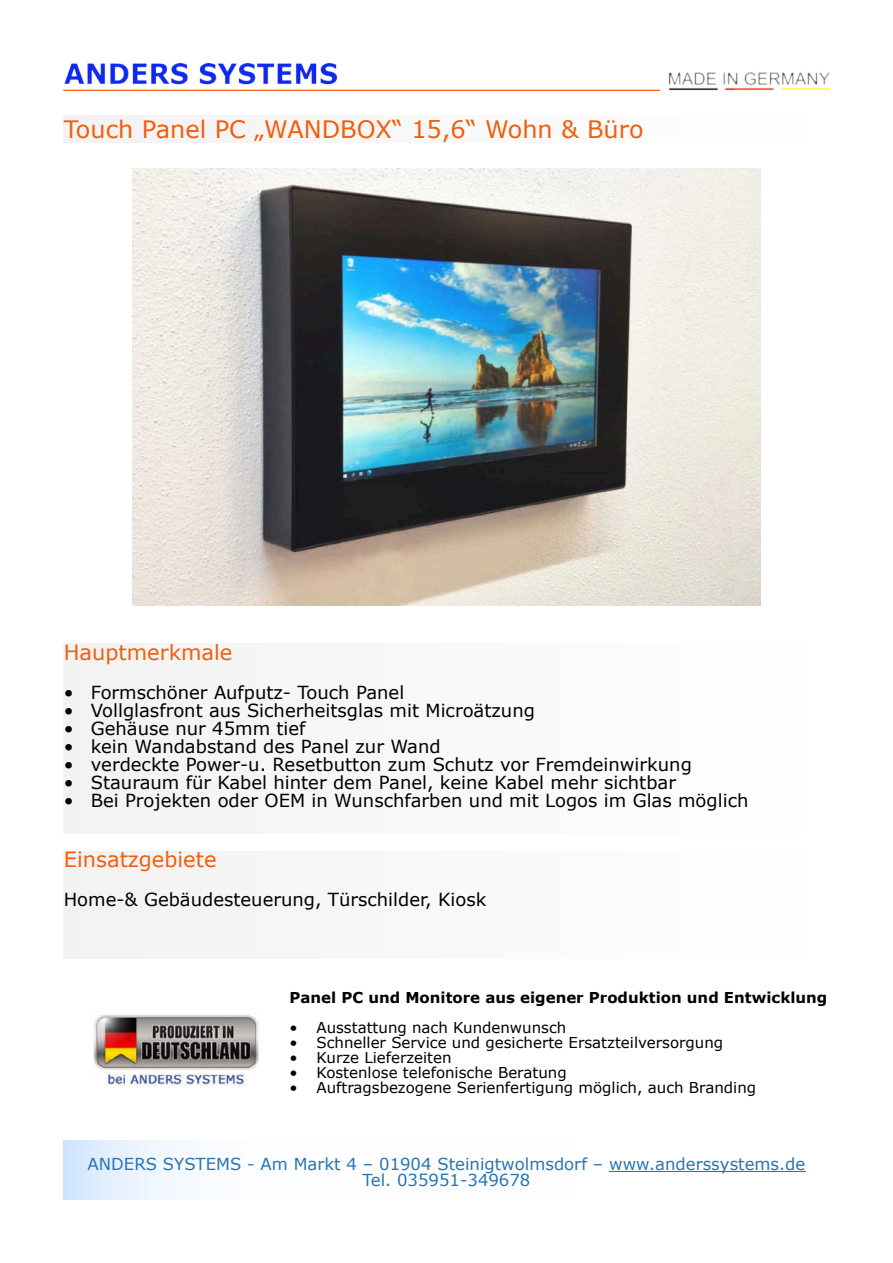
<style>
.page{position:relative;width:893px;height:1263px;background:#fff}
.page>*{position:absolute;margin:0;border:0;box-sizing:border-box;transform-origin:0 0}
.t1{font:24px "Verdana";color:#f25e0d}
.t2{font:21px "Verdana";color:#f25e0d}
.t3{font:18px "Verdana";color:#000}
.t4{font:16.5px/16.5px "Verdana";color:#2874b2;text-align:center}
.t5{font:15px "Verdana";color:#000}
.t6{font:700 15px "Verdana";color:#000}
</style>
<div class="page">
<hr style="left:609px;top:1171px;width:196px;height:1px;background:#2874b2">
<img style="left:64px;top:64px;width:765px;height:27px">
<img style="left:93px;top:1014px;width:168px;height:72px">
<img style="left:132px;top:168px;width:629px;height:437px">
<h1 class="t1" style="left:64px;top:113px;width:581px">Touch Panel PC „WANDBOX“ 15,6“ Wohn &amp; Büro</h1>
<p class="t2" style="left:64px;top:638px;width:170px">Hauptmerkmale</p>
<p class="t3" style="left:64px;top:680px;width:342px">• Formschöner Aufputz- Touch Panel</p>
<p class="t3" style="left:64px;top:698px;width:473px">• Vollglasfront aus Sicherheitsglas mit Microätzung</p>
<p class="t3" style="left:64px;top:716px;width:243px">• Gehäuse nur 45mm tief</p>
<p class="t3" style="left:64px;top:734px;width:378px">• kein Wandabstand des Panel zur Wand</p>
<p class="t3" style="left:64px;top:752px;width:630px">• verdeckte Power-u. Resetbutton zum Schutz vor Fremdeinwirkung</p>
<p class="t3" style="left:64px;top:770px;width:614px">• Stauraum für Kabel hinter dem Panel, keine Kabel mehr sichtbar</p>
<p class="t3" style="left:64px;top:788px;width:686px">• Bei Projekten oder OEM in Wunschfarben und mit Logos im Glas möglich</p>
<p class="t2" style="left:64px;top:845px;width:154px">Einsatzgebiete</p>
<p class="t3" style="left:64px;top:887px;width:424px">Home-&amp; Gebäudesteuerung, Türschilder, Kiosk</p>
<p class="t6" style="left:289px;top:987px;width:539px">Panel PC und Monitore aus eigener Produktion und Entwicklung</p>
<p class="t5" style="left:289px;top:1017px;width:278px">• Ausstattung nach Kundenwunsch</p>
<p class="t5" style="left:289px;top:1032px;width:435px">• Schneller Service und gesicherte Ersatzteilversorgung</p>
<p class="t5" style="left:289px;top:1047px;width:164px">• Kurze Lieferzeiten</p>
<p class="t5" style="left:289px;top:1062px;width:279px">• Kostenlose telefonische Beratung</p>
<p class="t5" style="left:289px;top:1077px;width:468px">• Auftragsbezogene Serienfertigung möglich, auch Branding</p>
<p class="t4" style="left:88px;top:1155px;width:719px">ANDERS SYSTEMS - Am Markt 4 – 01904 Steinigtwolmsdorf – www.anderssystems.de<br>Tel. 035951-349678</p>
</div>
